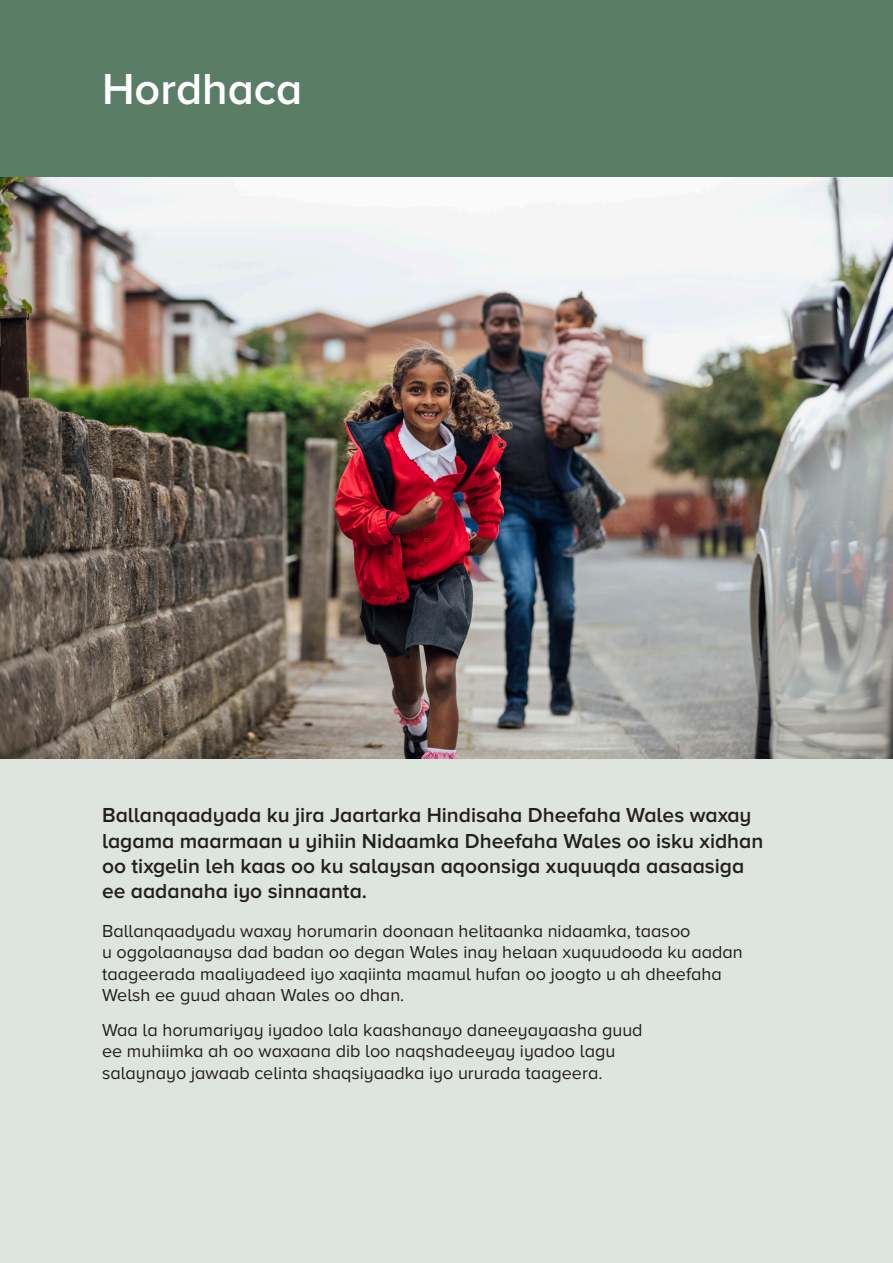
<style>
.page{position:relative;width:893px;height:1263px;background:#fff}
.page>*{position:absolute;margin:0;border:0;box-sizing:border-box;transform-origin:0 0}
.Sub_headers{font:600 45px "Proxima Nova";color:#fff}
.Intro_text{font:600 21px/25.2px "Proxima Nova";color:#231f20}
.Main_body_copy{font:18px/21.6px "Proxima Nova";color:#231f20}
</style>
<div class="page">
<div style="left:0;top:0;width:893px;height:178px;background:#5a7d66"></div>
<div style="left:0;top:179px;width:893px;height:1084px;background:#dee4de"></div>
<img style="left:0;top:178px;width:893px;height:580px">
<p class="Sub_headers" style="left:102px;top:68px;width:202px">Hordhaca</p>
<p class="Intro_text" style="left:102px;top:804px;width:663px">Ballanqaadyada ku jira Jaartarka Hindisaha Dheefaha Wales waxay lagama maarmaan u yihiin Nidaamka Dheefaha Wales oo isku xidhan oo tixgelin leh kaas oo ku salaysan aqoonsiga xuquuqda aasaasiga ee aadanaha iyo sinnaanta.</p>
<p class="Main_body_copy" style="left:102px;top:921px;width:642px">Ballanqaadyadu waxay horumarin doonaan helitaanka nidaamka, taasoo<br>u oggolaanaysa dad badan oo degan Wales inay helaan xuquudooda ku aadan taageerada maaliyadeed iyo xaqiinta maamul hufan oo joogto u ah dheefaha Welsh ee guud ahaan Wales oo dhan.</p>
<p class="Main_body_copy" style="left:102px;top:1020px;width:542px">Waa la horumariyay iyadoo lala kaashanayo daneeyayaasha guud ee muhiimka ah oo waxaana dib loo naqshadeeyay iyadoo lagu salaynayo jawaab celinta shaqsiyaadka iyo ururada taageera.</p>
</div>
